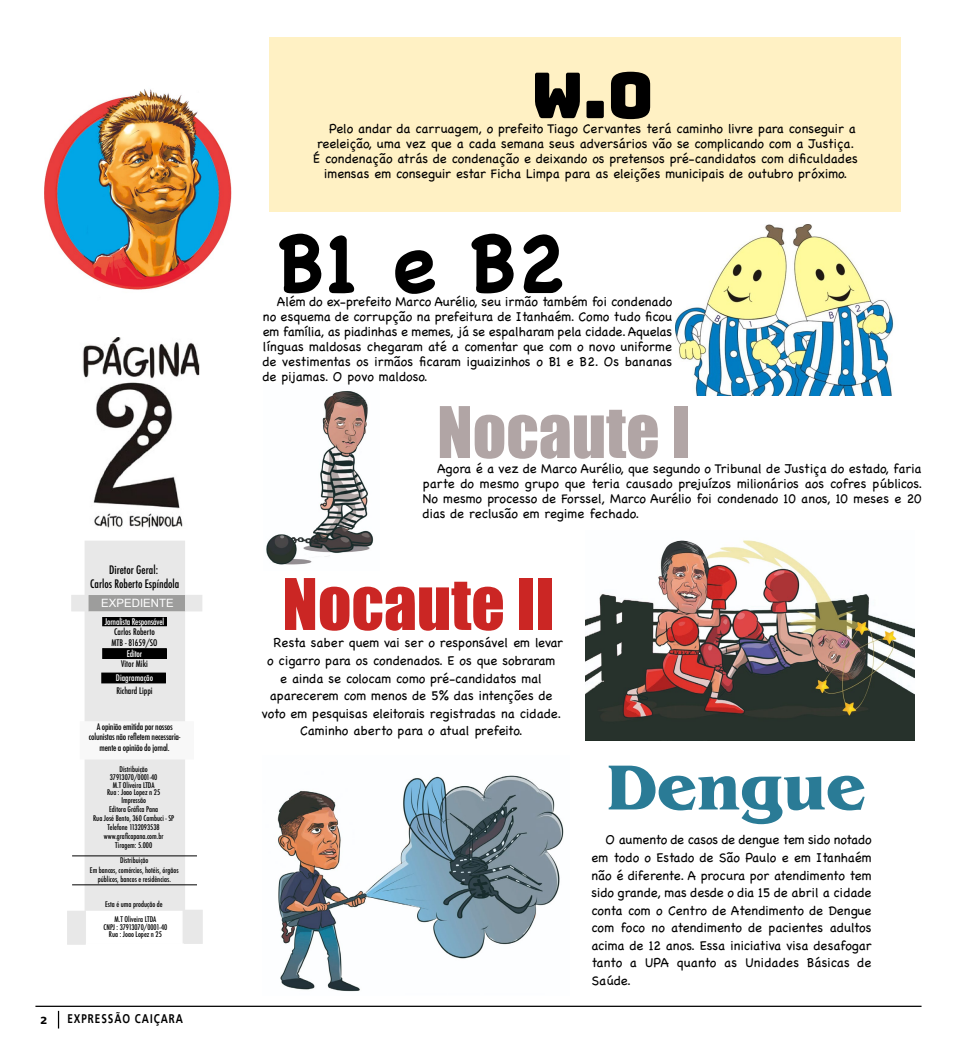
<style>
.page{position:relative;width:957px;height:1064px;background:#fff}
.page>*{position:absolute;margin:0;border:0;box-sizing:border-box;transform-origin:0 0}
.t1{font:700 80.62px "Chalkboard";color:#000}
.t2{font:65.62px "Impact";color:#cb2624}
.t3{font:65.62px "Impact";color:#b1a5a5}
.t4{font:700 65.62px "Benguiat IT Cby BT";color:#2a7b96}
.t5{font:63.12px "Bungee";color:#000}
.t6{font:700 13.75px "Frutiger Linotype";color:#000}
.t7{font:13.12px/15px "Chalkboard";color:#000;text-align:justify}
.t8{font:700 12.5px "Frutiger Linotype";letter-spacing:.1em;color:#000;scale:.79 1}
.t9{font:500 condensed 11.38px/13.8px "Futura";color:#000;text-align:center}
.t10{font:11.38px "Arial";color:#fff}
.t11{font:500 condensed 8.88px/10.6px "Futura";letter-spacing:-.02em;color:#000;text-align:center}
.t12{font:500 condensed 8.88px/10.8px "Futura";color:#000}
.t13{font:500 condensed 8.88px "Futura";letter-spacing:-.02em;color:#fff}
.t14{font:500 condensed 8.88px "Futura";color:#fff}
.t15{font:500 condensed 7.62px/9.1px "Futura";color:#000;text-align:center}
</style>
<div class="page">
<svg style="left:58px;top:1010px;width:1px;height:18px"></svg>
<hr style="left:35px;top:1005px;width:886px;height:1px;background:#000">
<img style="left:585px;top:540px;width:329px;height:200px">
<div style="left:30px;top:31px;width:905px;height:47px;border:1px solid #fff;border-radius:15px"></div>
<img style="left:44px;top:89px;width:187px;height:201px">
<div style="left:85px;top:540px;width:100px;height:403px;background:#e8e8e8"></div>
<hr style="left:72px;top:855px;width:125px;height:1px;background:#000">
<hr style="left:72px;top:884px;width:125px;height:1px;background:#000">
<div style="left:85px;top:910px;width:98px;height:34px;background:#fff;border:1px solid #fff"></div>
<div style="left:67px;top:910px;width:19px;height:34px;background:#e8e8e8"></div>
<div style="left:184px;top:909px;width:19px;height:34px;background:#e8e8e8"></div>
<div style="left:80px;top:721px;width:114px;height:38px;background:#f8f8f8"></div>
<div style="left:103px;top:648px;width:63px;height:10px;background:#000"></div>
<div style="left:102px;top:648px;width:65px;height:10px;border:1px solid #000"></div>
<div style="left:88px;top:595px;width:97px;height:16px;background:#9d9d9c"></div>
<div style="left:71px;top:594px;width:17px;height:17px;background:#e8e8e8;border:1px solid #e8e8e8"></div>
<div style="left:103px;top:617px;width:63px;height:8px;background:#000"></div>
<div style="left:102px;top:616px;width:65px;height:10px;border:1px solid #000"></div>
<div style="left:185px;top:594px;width:17px;height:17px;background:#e8e8e8;border:1px solid #e8e8e8"></div>
<div style="left:102px;top:673px;width:63px;height:9px;background:#000"></div>
<div style="left:101px;top:672px;width:65px;height:11px;border:1px solid #000"></div>
<img style="left:82px;top:338px;width:118px;height:190px">
<img style="left:266px;top:391px;width:108px;height:174px">
<img style="left:277px;top:775px;width:287px;height:217px">
<div style="left:269px;top:37px;width:631px;height:175px;background:#fff1c4"></div>
<img style="left:676px;top:224px;width:218px;height:171px">
<p class="t9" style="left:90px;top:562px;width:91px">Diretor Geral:<br>Carlos Roberto Espíndola</p>
<p class="t10" style="left:101px;top:595px;width:74px">EXPEDIENTE</p>
<p class="t13" style="left:105px;top:615px;width:61px">Jornalista Responsável</p>
<p class="t12" style="left:112px;top:626px;width:47px">Carlos Roberto<br>MTB - 81659/SO</p>
<p class="t13" style="left:127px;top:647px;width:17px">Editor</p>
<p class="t12" style="left:121px;top:658px;width:28px">Vitor Miki</p>
<p class="t14" style="left:116px;top:671px;width:39px">Diagramação</p>
<p class="t12" style="left:116px;top:685px;width:38px">Richard Lippi</p>
<p class="t11" style="left:89px;top:721px;width:93px">A opinião emitida por nossos colunistas não refletem necessaria&shy;mente a opinião do jornal.</p>
<p class="t15" style="left:107px;top:765px;width:54px;line-height:7.6px">Distribuição<br>37913070/0001-40<br>M.T Oliveira LTDA<br>Rua : Joao Lopez n 25<br>Impressão</p>
<p class="t15" style="left:93px;top:804px;width:83px">Editora Gráfica Pana<br>Rua José Bento, 360 Cambuci - SP<br>Telefone 1132093538 www.graficapana.com.br<br>Tiragem: 5.000</p>
<p class="t15" style="left:90px;top:855px;width:90px">Distribuição<br>Em bancas, comércios, hotéis, órgãos públicos, bancos e residências.</p>
<p class="t15" style="left:105px;top:899px;width:59px">Esta é uma produção de</p>
<p class="t15" style="left:104px;top:915px;width:65px;line-height:7.6px">M.T Oliveira LTDA<br>CNPJ : 37913070/0001-40<br>Rua : Joao Lopez n 25</p>
<p class="t6" style="left:41px;top:1010px;width:8px">2</p>
<p class="t8" style="left:67px;top:1010px;width:148px">EXPRESSÃO CAIÇARA</p>
<h3 class="t5" style="left:531px;top:59px;width:124px">W.O</h3>
<p class="t7" style="left:313px;top:136px;width:546px;text-align:center">reeleição, uma vez que a cada semana seus adversários vão se complicando com a Justiça.<br>É condenação atrás de condenação e deixando os pretensos pré-candidatos com dificuldades imensas em conseguir estar Ficha Limpa para as eleições municipais de outubro próximo.</p>
<p class="t7" style="left:329px;top:121px;width:528px">Pelo andar da carruagem, o prefeito Tiago Cervantes terá caminho livre para conseguir a</p>
<h1 class="t1" style="left:277px;top:216px;width:291px">B1 e B2</h1>
<p class="t7" style="left:263px;top:294px;width:411px;text-indent:14px">Além do ex-prefeito Marco Aurélio, seu irmão também foi condenado no esquema de corrupção na prefeitura de Itanhaém. Como tudo ficou em família, as piadinhas e memes, já se espalharam pela cidade. Aquelas línguas maldosas chegaram até a comentar que com o novo uniforme de vestimentas os irmãos ficaram iguaizinhos o B1 e B2. Os bananas de pijamas. O povo maldoso.</p>
<h2 class="t3" style="left:437px;top:381px;width:254px">Nocaute I</h2>
<p class="t7" style="left:423px;top:461px;width:501px;text-indent:14px">Agora é a vez de Marco Aurélio, que segundo o Tribunal de Justiça do estado, faria parte do mesmo grupo que teria causado prejuízos milionários aos cofres públicos.<br>No mesmo processo de Forssel, Marco Aurélio foi condenado 10 anos, 10 meses e 20 dias de reclusão em regime fechado.</p>
<h2 class="t2" style="left:282px;top:553px;width:273px">Nocaute II</h2>
<p class="t7" style="left:273px;top:635px;width:291px">Resta saber quem vai ser o responsável em levar</p>
<p class="t7" style="left:267px;top:652px;width:289px">o cigarro para os condenados. E os que sobraram</p>
<p class="t7" style="left:280px;top:670px;width:264px">e ainda se colocam como pré-candidatos mal</p>
<p class="t7" style="left:270px;top:687px;width:284px">aparecerem com menos de 5% das intenções de</p>
<p class="t7" style="left:262px;top:705px;width:301px">voto em pesquisas eleitorais registradas na cidade.</p>
<p class="t7" style="left:300px;top:722px;width:224px">Caminho aberto para o atual prefeito.</p>
<h2 class="t4" style="left:605px;top:746px;width:262px">Dengue</h2>
<p class="t7" style="left:591px;top:830px;width:281px;line-height:17.5px;text-indent:14px">O aumento de casos de dengue tem sido notado em todo o Estado de São Paulo e em Itanhaém não é diferente. A procura por atendimento tem sido grande, mas desde o dia 15 de abril a cidade conta com o Centro de Atendimento de Dengue com foco no atendimento de pacientes adultos acima de 12 anos. Essa iniciativa visa desafogar tanto a UPA quanto as Unidades Básicas de Saúde.</p>
</div>
